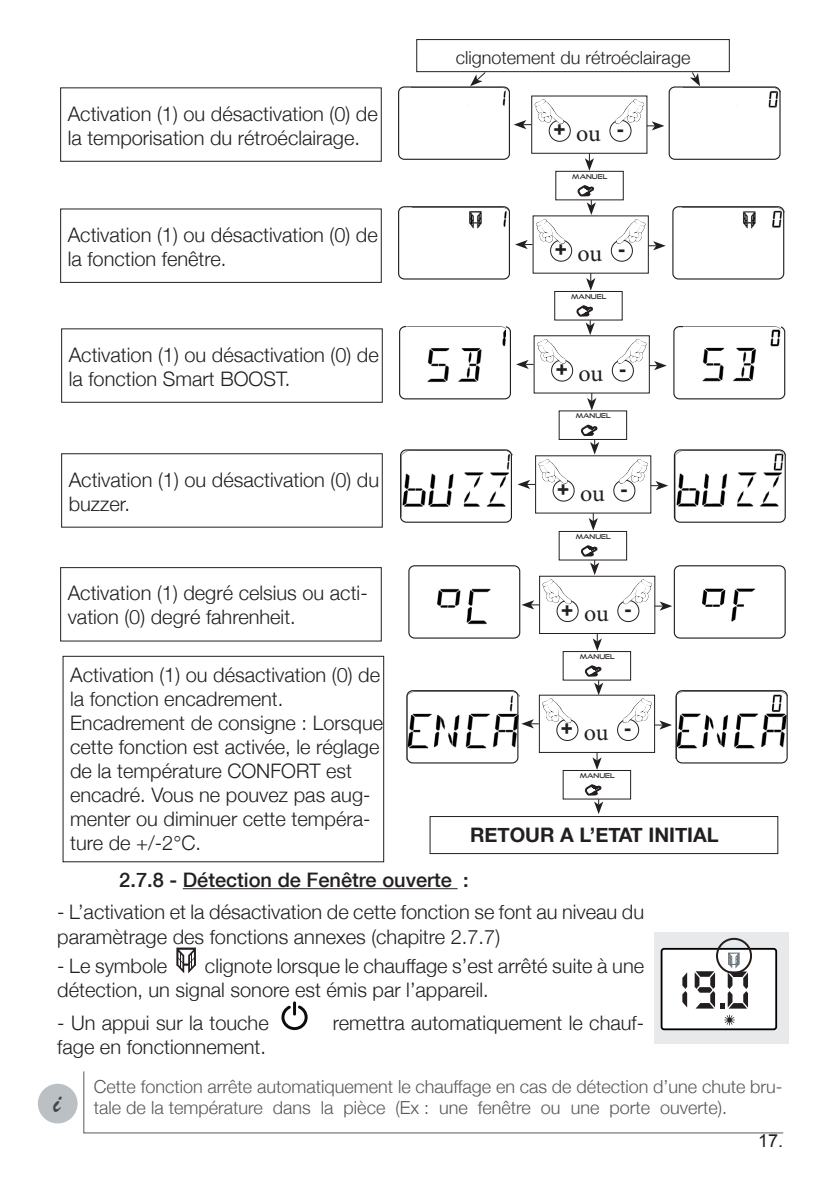
<style>
.page{position:relative;width:840px;height:1191px;background:#fff}
.page>*{position:absolute;margin:0;border:0;box-sizing:border-box;transform-origin:0 0}
.t1{font:32px "Brush Script";color:#42454a}
.t2{font:700 20.8px "Arial";color:#231f20}
.t3{font:300 20px/24px "Helvetica Neue";color:#231f20}
.t4{font:500 20px "Helvetica Neue";color:#231f20}
.t5{font:700 20px "Helvetica Neue";color:#231f20}
.t6{font:300 18px/21.6px "Helvetica Neue";color:#57585a}
.t7{font:300 18px "Helvetica Neue";color:#231f20}
.t8{font:18px "Arial";color:#231f20}
.t9{font:14.6px "Myriad Pro";color:#231f20}
.t10{font:6.6px "Good Times Rg";color:#231f20}
.s1{font-family:"Minion Pro";font-weight:400;font-size:24px}
</style>
<div class="page">
<div style="left:654px;top:932px;width:134px;height:111px;background:#e8e9eb"></div>
<hr style="left:183px;top:888px;width:274px;height:1px;background:#231f20">
<svg style="left:83px;top:1071px;width:700px;height:62px"></svg>
<div style="left:38px;top:1083px;width:39px;height:40px;background:#bbc0c5;border-radius:50%"></div>
<div style="left:661px;top:948px;width:114px;height:81px;background:#fff;border-radius:3px"></div>
<div style="left:660px;top:948px;width:116px;height:82px;border:2px solid #000002;border-radius:3px"></div>
<svg style="left:682px;top:973px;width:4px;height:33px"></svg>
<svg style="left:724px;top:1014px;width:10px;height:11px"></svg>
<svg style="left:694px;top:951px;width:53px;height:57px"></svg>
<svg style="left:176px;top:947px;width:20px;height:26px"></svg>
<svg style="left:281px;top:1005px;width:26px;height:25px"></svg>
<hr style="left:293px;top:1001px;width:3px;height:14px;background:#0f0a10">
<div style="left:715px;top:938px;width:36px;height:36px;border:2px solid #231f20;border-radius:50%"></div>
<div style="left:416px;top:39px;width:313px;height:33px;border:1px solid #231f20"></div>
<svg style="left:470px;top:71px;width:16px;height:15px"></svg>
<svg style="left:689px;top:71px;width:10px;height:15px"></svg>
<div style="left:60px;top:87px;width:321px;height:75px;border:1px solid #231f20"></div>
<div style="left:548px;top:120px;width:22px;height:22px;border:1px solid #231f20;border-radius:50%"></div>
<div style="left:609px;top:120px;width:22px;height:22px;border:1px solid #231f20;border-radius:50%"></div>
<div style="left:531px;top:95px;width:116px;height:59px;border:1px solid #231f20"></div>
<svg style="left:514px;top:99px;width:49px;height:30px"></svg>
<svg style="left:614px;top:99px;width:50px;height:31px"></svg>
<svg style="left:584px;top:153px;width:9px;height:18px"></svg>
<div style="left:550px;top:240px;width:21px;height:22px;border:1px solid #231f20;border-radius:50%"></div>
<div style="left:610px;top:240px;width:22px;height:22px;border:1px solid #231f20;border-radius:50%"></div>
<svg style="left:515px;top:219px;width:50px;height:30px"></svg>
<svg style="left:616px;top:219px;width:49px;height:31px"></svg>
<svg style="left:586px;top:273px;width:9px;height:18px"></svg>
<div style="left:60px;top:208px;width:321px;height:75px;border:1px solid #231f20"></div>
<div style="left:552px;top:479px;width:22px;height:22px;border:1px solid #231f20;border-radius:50%"></div>
<div style="left:613px;top:479px;width:22px;height:22px;border:1px solid #231f20;border-radius:50%"></div>
<svg style="left:517px;top:458px;width:50px;height:31px"></svg>
<svg style="left:618px;top:458px;width:50px;height:32px"></svg>
<svg style="left:588px;top:513px;width:9px;height:17px"></svg>
<div style="left:61px;top:453px;width:321px;height:74px;border:1px solid #231f20"></div>
<div style="left:62px;top:656px;width:322px;height:206px;border:1px solid #231f20"></div>
<div style="left:556px;top:719px;width:22px;height:22px;border:1px solid #231f20;border-radius:50%"></div>
<div style="left:616px;top:719px;width:22px;height:22px;border:1px solid #231f20;border-radius:50%"></div>
<div style="left:538px;top:694px;width:116px;height:59px;border:1px solid #231f20"></div>
<svg style="left:521px;top:698px;width:50px;height:30px"></svg>
<svg style="left:622px;top:698px;width:49px;height:31px"></svg>
<svg style="left:592px;top:752px;width:9px;height:18px"></svg>
<div style="left:556px;top:600px;width:22px;height:22px;border:1px solid #231f20;border-radius:50%"></div>
<div style="left:617px;top:600px;width:22px;height:22px;border:1px solid #231f20;border-radius:50%"></div>
<div style="left:538px;top:576px;width:117px;height:58px;border:1px solid #231f20"></div>
<svg style="left:521px;top:579px;width:50px;height:30px"></svg>
<svg style="left:622px;top:579px;width:50px;height:31px"></svg>
<svg style="left:592px;top:633px;width:9px;height:18px"></svg>
<div style="left:429px;top:816px;width:348px;height:38px;border:1px solid #231f20"></div>
<div style="left:60px;top:567px;width:321px;height:74px;border:1px solid #231f20"></div>
<div style="left:555px;top:171px;width:68px;height:29px;border:1px solid #231f20"></div>
<svg style="left:576px;top:186px;width:19px;height:29px"></svg>
<img style="left:467px;top:87px;width:42px;height:19px">
<div style="left:398px;top:86px;width:111px;height:74px;border:1px solid #231f20;border-radius:6px"></div>
<img style="left:737px;top:87px;width:42px;height:21px">
<div style="left:668px;top:86px;width:112px;height:74px;border:1px solid #231f20;border-radius:6px"></div>
<img style="left:469px;top:207px;width:40px;height:22px">
<div style="left:398px;top:206px;width:111px;height:73px;border:1px solid #231f20;border-radius:6px"></div>
<img style="left:743px;top:207px;width:40px;height:22px">
<div style="left:672px;top:206px;width:111px;height:73px;border:1px solid #231f20;border-radius:6px"></div>
<img style="left:402px;top:450px;width:110px;height:66px">
<div style="left:400px;top:449px;width:111px;height:74px;border:1px solid #231f20;border-radius:6px"></div>
<img style="left:675px;top:450px;width:110px;height:69px">
<div style="left:673px;top:449px;width:112px;height:74px;border:1px solid #231f20;border-radius:6px"></div>
<img style="left:408px;top:691px;width:111px;height:69px">
<div style="left:406px;top:690px;width:112px;height:73px;border:1px solid #231f20;border-radius:6px"></div>
<img style="left:677px;top:691px;width:110px;height:58px">
<div style="left:675px;top:690px;width:112px;height:73px;border:1px solid #231f20;border-radius:6px"></div>
<div style="left:408px;top:565px;width:112px;height:73px;border:1px solid #231f20;border-radius:6px"></div>
<img style="left:437px;top:588px;width:54px;height:37px">
<div style="left:673px;top:565px;width:112px;height:73px;border:1px solid #231f20;border-radius:6px"></div>
<img style="left:702px;top:588px;width:54px;height:34px">
<div style="left:551px;top:359px;width:21px;height:22px;border:1px solid #231f20;border-radius:50%"></div>
<div style="left:611px;top:359px;width:22px;height:22px;border:1px solid #231f20;border-radius:50%"></div>
<svg style="left:516px;top:339px;width:50px;height:30px"></svg>
<svg style="left:617px;top:339px;width:49px;height:31px"></svg>
<svg style="left:587px;top:393px;width:9px;height:17px"></svg>
<div style="left:61px;top:328px;width:321px;height:75px;border:1px solid #231f20"></div>
<div style="left:399px;top:326px;width:111px;height:73px;border:1px solid #231f20;border-radius:6px"></div>
<div style="left:673px;top:326px;width:111px;height:73px;border:1px solid #231f20;border-radius:6px"></div>
<svg style="left:579px;top:425px;width:20px;height:29px"></svg>
<div style="left:554px;top:291px;width:68px;height:29px;border:1px solid #231f20"></div>
<svg style="left:575px;top:306px;width:19px;height:29px"></svg>
<div style="left:558px;top:531px;width:68px;height:29px;border:1px solid #231f20"></div>
<svg style="left:579px;top:546px;width:20px;height:29px"></svg>
<div style="left:562px;top:770px;width:68px;height:29px;border:1px solid #231f20"></div>
<svg style="left:583px;top:784px;width:20px;height:30px"></svg>
<div style="left:562px;top:651px;width:68px;height:29px;border:1px solid #231f20"></div>
<svg style="left:583px;top:666px;width:20px;height:29px"></svg>
<img style="left:406px;top:327px;width:99px;height:56px">
<img style="left:683px;top:327px;width:97px;height:55px">
<p class="t3" style="left:68px;top:101px;width:311px">Activation (1) ou désactivation (0) de la temporisation du rétroéclairage.</p>
<p class="t3" style="left:68px;top:222px;width:311px">Activation (1) ou désactivation (0) de la fonction fenêtre.</p>
<p class="t3" style="left:69px;top:342px;width:311px">Activation (1) ou désactivation (0) de la fonction Smart BOOST.</p>
<p class="t3" style="left:69px;top:467px;width:312px">Activation (1) ou désactivation (0) du buzzer.</p>
<p class="t3" style="left:68px;top:581px;width:301px">Activation (1) degré celsius ou acti&shy;vation (0) degré fahrenheit.</p>
<p class="t3" style="left:70px;top:663px;width:314px">Activation (1) ou désactivation (0) de la fonction encadrement.<br>Encadrement de consigne : Lorsque cette fonction est activée, le réglage de la température CONFORT est encadré. Vous ne pouvez pas aug&shy;menter ou diminuer cette tempéra&shy;ture de +/-2°C.</p>
<p class="t7" style="left:455px;top:47px;width:236px">clignotement du rétroéclairage</p>
<p class="t2" style="left:553px;top:116px;width:71px">+<span class="s1">ou</span> -</p>
<p class="t10" style="left:572px;top:172px;width:37px">MANUEL</p>
<p class="t2" style="left:554px;top:235px;width:71px">+<span class="s1">ou</span> -</p>
<p class="t10" style="left:571px;top:292px;width:37px">MANUEL</p>
<p class="t2" style="left:555px;top:355px;width:71px">+<span class="s1">ou</span> -</p>
<p class="t10" style="left:575px;top:412px;width:37px">MANUEL</p>
<p class="t2" style="left:557px;top:475px;width:71px">+<span class="s1">ou</span> -</p>
<p class="t10" style="left:575px;top:532px;width:37px">MANUEL</p>
<p class="t9" style="left:607px;top:598px;width:37px">Mode</p>
<p class="t2" style="left:561px;top:596px;width:71px">+<span class="s1">ou</span> -</p>
<p class="t10" style="left:579px;top:652px;width:37px">MANUEL</p>
<p class="t2" style="left:560px;top:714px;width:71px">+<span class="s1">ou</span> -</p>
<p class="t9" style="left:607px;top:724px;width:37px">Mode</p>
<p class="t10" style="left:579px;top:771px;width:37px">MANUEL</p>
<p class="t5" style="left:470px;top:822px;width:250px">RETOUR A L’ETAT INITIAL</p>
<p class="t4" style="left:119px;top:868px;width:351px">2.7.8 - Détection de Fenêtre ouverte :</p>
<p class="t3" style="left:57px;top:900px;width:588px">- L’activation et la désactivation de cette fonction se font au niveau du paramètrage des fonctions annexes (chapitre 2.7.7)</p>
<p class="t3" style="left:57px;top:954px;width:111px">- Le symbole</p>
<p class="t3" style="left:57px;top:954px;width:588px;text-indent:147px">clignote lorsque le chauffage s’est arrêté suite à une détection, un signal sonore est émis par l’appareil.</p>
<p class="t3" style="left:57px;top:1010px;width:213px">- Un appui sur la touche</p>
<p class="t3" style="left:333px;top:1010px;width:312px">remettra automatiquement le chauf-</p>
<p class="t3" style="left:57px;top:1034px;width:210px">fage en fonctionnement.</p>
<h1 class="t1" style="left:53px;top:1081px;width:9px">i</h1>
<p class="t6" style="left:94px;top:1075px;width:689px">Cette fonction arrête automatiquement le chauffage en cas de détection d’une chute bru&shy;tale de la température dans la pièce (Ex : une fenêtre ou une porte ouverte).</p>
<p class="t8" style="left:757px;top:1129px;width:27px">17.</p>
</div>
